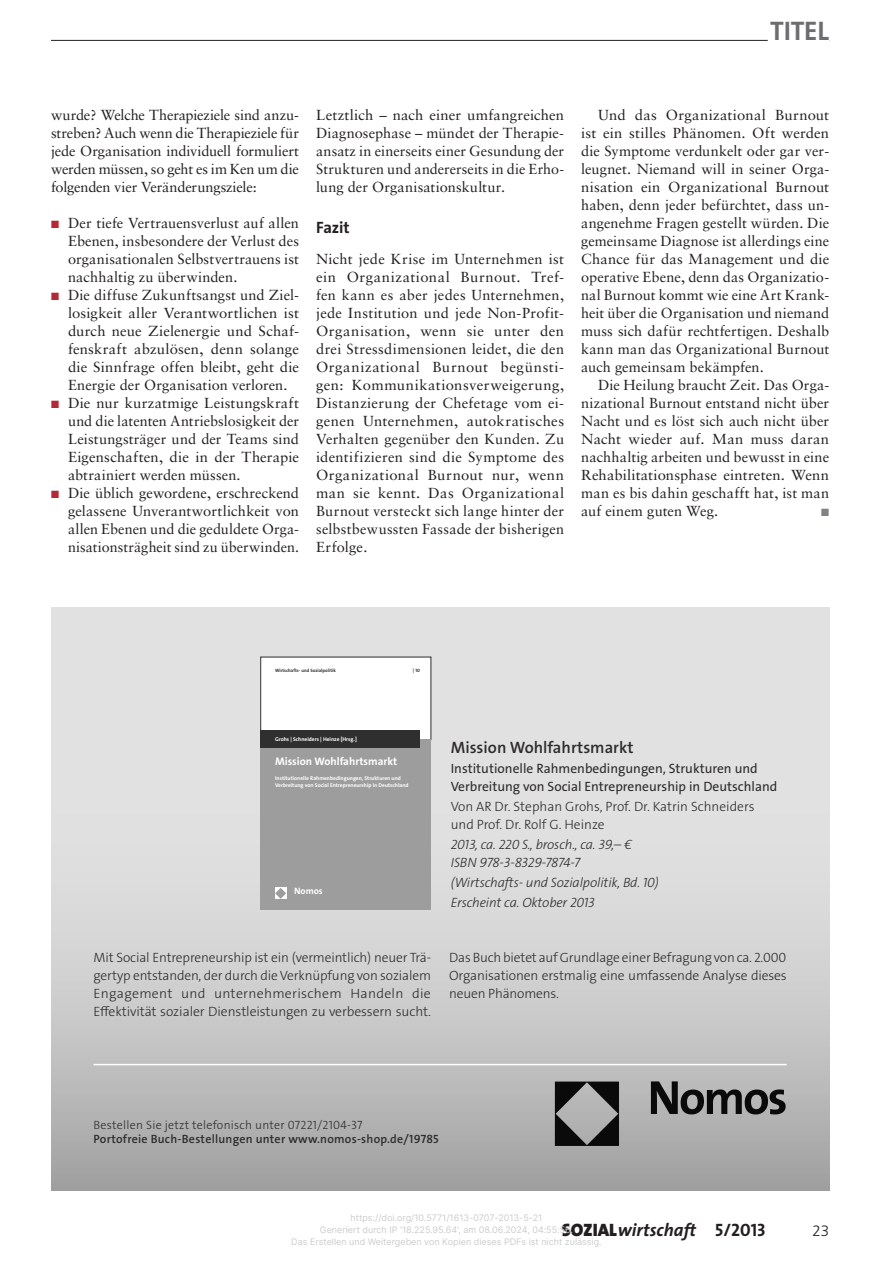
<style>
.page{position:relative;width:893px;height:1263px;background:#fff}
.page>*{position:absolute;margin:0;border:0;box-sizing:border-box;transform-origin:0 0}
.t1{font:27px "The Sans Bold Caps";letter-spacing:-.01em;color:#6c6d70}
.t2{font:italic 700 18px "The Sans";color:#231f20}
.t3{font:18px "The Sans Bold Caps";color:#231f20}
.t4{font:600 16.5px "The Sans Os F";color:#2e2b2c}
.t5{font:700 16.5px "The Sans";letter-spacing:-.01em;color:#231f20}
.t6{font:300 15px "Frutiger";color:#231f20}
.t7{font:14.55px/18px "Sabon LT Std";letter-spacing:.005em;color:#231f20;text-align:justify}
.t8{font:300 13.5px/18px "The Sans Os F";letter-spacing:-.01em;color:#2e2b2c;text-align:justify}
.t9{font:italic 300 13.5px/18px "The Sans Os F";letter-spacing:-.01em;color:#2e2b2c}
.t10{font:13.5px/18px "The Sans Os F";color:#2e2b2c}
.t11{font:600 12px "The Sans Os F";letter-spacing:.02em;color:#2e2b2c}
.t12{font:300 12px "The Sans Os F";letter-spacing:.02em;color:#2e2b2c}
.t13{font:700 10.95px "The Sans Os F";color:#fff}
.t14{font:10.5px "Zapf Dingbats";color:#808285}
.t15{font:700 9.3px "The Sans Os F";color:#fff}
.t16{font:9px/12px "Inter";color:#ccc;text-align:center}
.t17{font:700 5.55px/7.1px "The Sans Os F";color:#fff}
.t18{font:700 4.65px "The Sans Os F";color:#2f2f2f}
.s1{color:#b72837}
.s2{font-weight:900;font-style:normal}
</style>
<div class="page">
<hr style="left:51px;top:40px;width:778px;height:1px;background:#231f20">
<hr style="left:768px;top:39px;width:61px;height:3px;background:#fff">
<svg style="left:51px;top:608px;width:778px;height:582px;background:#d0d0d0"></svg>
<hr style="left:94px;top:1064px;width:693px;height:1px;background:#fff">
<img style="left:553px;top:1079px;width:234px;height:69px">
<div style="left:261px;top:657px;width:170px;height:82px;background:#fff"></div>
<div style="left:260px;top:739px;width:171px;height:171px;background:#9d9d9d"></div>
<svg style="left:275px;top:888px;width:11px;height:11px"></svg>
<div style="left:260px;top:730px;width:160px;height:18px;background:#2f2f2f"></div>
<h1 class="t1" style="left:770px;top:9px;width:60px">TITEL</h1>
<p class="t7" style="left:51px;top:106px;width:250px">wurde? Welche Therapieziele sind anzu&shy;streben? Auch wenn die Therapieziele für jede Organisation individuell formuliert werden müssen, so geht es im Ken um die folgenden vier Veränderungsziele:</p>
<p class="t7" style="left:68px;top:214px;width:233px;text-indent:-17px"><span class="s1">■</span> Der tiefe Vertrauensverlust auf allen Ebenen, insbesondere der Verlust des organisationalen Selbstvertrauens ist nachhaltig zu überwinden.</p>
<p class="t7" style="left:68px;top:286px;width:233px;text-indent:-17px"><span class="s1">■</span> Die diffuse Zukunftsangst und Ziel&shy;losigkeit aller Verantwortlichen ist durch neue Zielenergie und Schaf&shy;fenskraft abzulösen, denn solange die Sinnfrage offen bleibt, geht die Energie der Organisation verloren.</p>
<p class="t7" style="left:68px;top:394px;width:233px;text-indent:-17px"><span class="s1">■</span> Die nur kurzatmige Leistungskraft und die latenten Antriebslosigkeit der Leistungsträger und der Teams sind Eigenschaften, die in der Therapie abtrainiert werden müssen.</p>
<p class="t7" style="left:68px;top:484px;width:233px;text-indent:-17px"><span class="s1">■</span> Die üblich gewordene, erschreckend gelassene Unverantwortlichkeit von allen Ebenen und die geduldete Orga&shy;nisationsträgheit sind zu überwinden.</p>
<p class="t7" style="left:316px;top:106px;width:250px">Letztlich – nach einer umfangreichen Diagnosephase – mündet der Therapie&shy;ansatz in einerseits einer Gesundung der Strukturen und andererseits in die Erho&shy;lung der Organisationskultur.</p>
<p class="t5" style="left:316px;top:217px;width:35px">Fazit</p>
<p class="t7" style="left:316px;top:250px;width:250px">Nicht jede Krise im Unternehmen ist ein Organizational Burnout. Tref&shy;fen kann es aber jedes Unternehmen, jede Institution und jede Non-Profit-Organisation, wenn sie unter den drei Stressdimensionen leidet, die den Organizational Burnout begünsti&shy;gen: Kommunikationsverweigerung, Distanzierung der Chefetage vom ei&shy;genen Unternehmen, autokratisches Verhalten gegenüber den Kunden. Zu identifizieren sind die Symptome des Organizational Burnout nur, wenn man sie kennt. Das Organizational Burnout versteckt sich lange hinter der selbstbewussten Fassade der bisherigen Erfolge.</p>
<p class="t7" style="left:581px;top:106px;width:250px;text-indent:17px">Und das Organizational Burnout ist ein stilles Phänomen. Oft werden die Symptome verdunkelt oder gar ver&shy;leugnet. Niemand will in seiner Orga&shy;nisation ein Organizational Burnout haben, denn jeder befürchtet, dass un&shy;angenehme Fragen gestellt würden. Die gemeinsame Diagnose ist allerdings eine Chance für das Management und die operative Ebene, denn das Organizatio&shy;nal Burnout kommt wie eine Art Krank&shy;heit über die Organisation und niemand muss sich dafür rechtfertigen. Deshalb kann man das Organizational Burnout auch gemeinsam bekämpfen.</p>
<p class="t7" style="left:581px;top:376px;width:250px;text-indent:17px">Die Heilung braucht Zeit. Das Orga&shy;nizational Burnout entstand nicht über Nacht und es löst sich auch nicht über Nacht wieder auf. Man muss daran nachhaltig arbeiten und bewusst in eine Rehabilitationsphase eintreten. Wenn man es bis dahin geschafft hat, ist man auf einem guten Weg.</p>
<p class="t14" style="left:821px;top:507px;width:9px">■</p>
<p class="t18" style="left:275px;top:668px;width:62px">Wirtschafts- und Sozialpolitik</p>
<p class="t18" style="left:413px;top:668px;width:8px">| 10</p>
<p class="t17" style="left:275px;top:735px;width:83px">Grohs | Schneiders | Heinze [Hrsg.]</p>
<p class="t13" style="left:275px;top:755px;width:124px">Mission Wohlfahrtsmarkt</p>
<p class="t17" style="left:275px;top:774px;width:135px">Institutionelle Rahmenbedingungen, Strukturen und<br>Verbreitung von Social Entrepreneurship in Deutschland</p>
<p class="t15" style="left:294px;top:885px;width:30px">Nomos</p>
<p class="t4" style="left:451px;top:736px;width:184px">Mission Wohlfahrtsmarkt</p>
<p class="t10" style="left:451px;top:759px;width:328px">Institutionelle Rahmenbedingungen, Strukturen und<br>Verbreitung von Social Entrepreneurship in Deutschland</p>
<p class="t8" style="left:451px;top:797px;width:305px">Von AR Dr. Stephan Grohs, Prof. Dr. Katrin Schneiders und Prof. Dr. Rolf G. Heinze</p>
<p class="t9" style="left:451px;top:836px;width:183px">2013, ca. 220 S., brosch., ca. 39,– €<br>ISBN 978-3-8329-7874-7</p>
<p class="t9" style="left:451px;top:873px;width:210px;line-height:20.1px">(Wirtschafts- und Sozialpolitik, Bd. 10)<br>Erscheint ca. Oktober 2013</p>
<p class="t8" style="left:94px;top:949px;width:339px">Mit Social Entrepreneurship ist ein (vermeintlich) neuer Trä&shy;gertyp entstanden, der durch die Verknüpfung von sozialem Engagement und unternehmerischem Handeln die Effektivität sozialer Dienstleistungen zu verbessern sucht.</p>
<p class="t8" style="left:449px;top:949px;width:339px">Das Buch bietet auf Grundlage einer Befragung von ca. 2.000<br>Organisationen erstmalig eine umfassende Analyse dieses neuen Phänomens.</p>
<p class="t12" style="left:94px;top:1117px;width:270px">Bestellen Sie jetzt telefonisch unter 07221/2104-37</p>
<p class="t11" style="left:94px;top:1131px;width:347px">Portofreie Buch-Bestellungen unter www.nomos-shop.de/19785</p>
<p class="t16" style="left:291px;top:1212px;width:312px">https://doi.org/10.5771/1613-0707-2013-5-21<br>Generiert durch IP '18.225.95.64', am 08.06.2024, 04:55:56.<br>Das Erstellen und Weitergeben von Kopien dieses PDFs ist nicht zulässig.</p>
<p class="t2" style="left:562px;top:1215px;width:136px"><span class="s2">SOZIAL</span>wirtschaft</p>
<p class="t6" style="left:813px;top:1222px;width:18px">23</p>
<p class="t3" style="left:715px;top:1215px;width:52px">5/2013</p>
</div>
